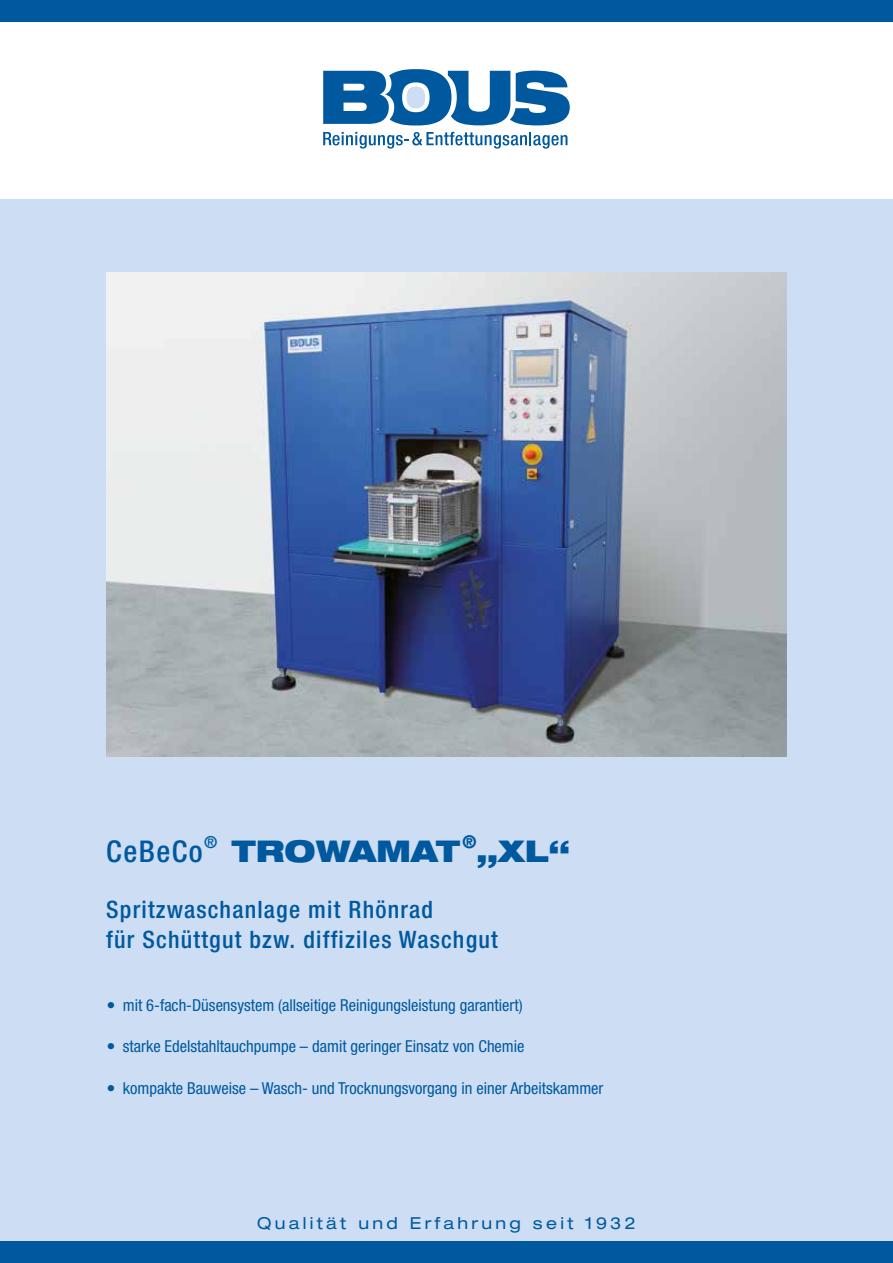
<style>
.page{position:relative;width:893px;height:1263px;background:#fff}
.page>*{position:absolute;margin:0;border:0;box-sizing:border-box;transform-origin:0 0}
.t1{font:900 expanded 30px "Helvetica Neue";color:#00599f}
.t2{font:500 condensed 30px "Helvetica Neue";letter-spacing:.05em;color:#00599f}
.t3{font:500 condensed 24px/30px "Helvetica Neue";letter-spacing:.05em;color:#00599f}
.t4{font:900 expanded 17.55px "Helvetica Neue";color:#00599f}
.t5{font:500 condensed 16.65px "Helvetica Neue";color:#00599f}
.t6{font:condensed 16.5px "Helvetica Neue";color:#00599f}
.t7{font:expanded 16.5px "Helvetica Neue";letter-spacing:.2em;color:#00599f}
.s1{font-weight:900;font-stretch:expanded;font-size:24px}
</style>
<div class="page">
<div style="left:0;top:200px;width:893px;height:1063px;background:#cddef4"></div>
<svg style="left:323px;top:69px;width:247px;height:57px"></svg>
<svg style="left:323px;top:132px;width:244px;height:17px"></svg>
<div style="left:0;top:0;width:893px;height:21px;background:#00599f"></div>
<div style="left:0;top:1242px;width:893px;height:21px;background:#00599f"></div>
<img style="left:106px;top:272px;width:681px;height:485px">
<h1 class="t2" style="left:106px;top:834px;width:98px">CeBeCo</h1>
<p class="t5" style="left:204px;top:833px;width:15px">®</p>
<h1 class="t1" style="left:232px;top:832px;width:230px">TROWAMAT</h1>
<p class="t4" style="left:462px;top:830px;width:15px">®</p>
<h1 class="t1" style="left:476px;top:832px;width:95px">„XL“</h1>
<h2 class="t3" style="left:106px;top:894px;width:393px">Spritzwaschanlage mit Rhönrad<br>für Schüttgut bzw. diffiziles Waschgut</h2>
<p class="t6" style="left:106px;top:995px;width:418px"><span class="s1">·</span> mit 6-fach-Düsensystem (allseitige Reinigungsleistung garantiert)</p>
<p class="t6" style="left:106px;top:1037px;width:420px"><span class="s1">·</span> starke Edelstahltauchpumpe – damit geringer Einsatz von Chemie</p>
<p class="t6" style="left:106px;top:1078px;width:499px"><span class="s1">·</span> kompakte Bauweise – Wasch- und Trocknungsvorgang in einer Arbeitskammer</p>
<p class="t7" style="left:257px;top:1213px;width:380px">Qualität und Erfahrung seit 1932</p>
</div>
